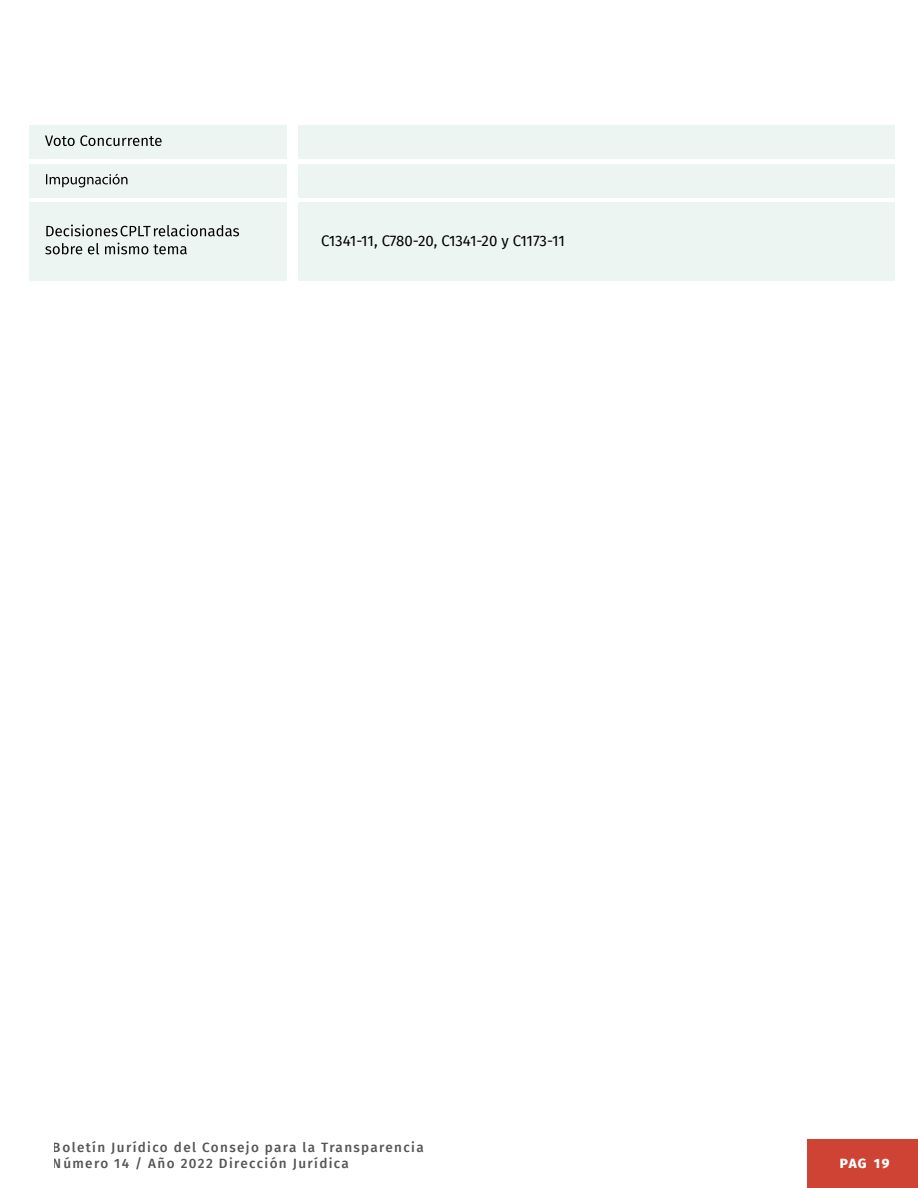
<style>
.page{position:relative;width:918px;height:1188px;background:#fff}
.page>*{position:absolute;margin:0;border:0;box-sizing:border-box;transform-origin:0 0}
.t1{font:15px "Fira Sans";letter-spacing:-.01em;color:#000}
.t2{font:500 13.5px/16.2px "Fira Sans";letter-spacing:.1em;color:#000}
.t3{font:800 13.5px "Fira Sans";color:#fff}
</style>
<div class="page">
<div style="left:807px;top:1140px;width:111px;height:48px;background:#ce4333"></div>
<div style="left:298px;top:203px;width:596px;height:78px;background:#edf5f3"></div>
<div style="left:298px;top:126px;width:596px;height:33px;background:#edf5f3"></div>
<div style="left:298px;top:164px;width:596px;height:33px;background:#edf5f3"></div>
<div style="left:29px;top:126px;width:258px;height:33px;background:#edf5f3"></div>
<svg style="left:45px;top:135px;width:117px;height:11px"></svg>
<div style="left:29px;top:164px;width:258px;height:33px;background:#edf5f3"></div>
<svg style="left:46px;top:174px;width:81px;height:13px"></svg>
<div style="left:29px;top:203px;width:258px;height:78px;background:#edf5f3"></div>
<svg style="left:45px;top:243px;width:142px;height:11px"></svg>
<svg style="left:46px;top:225px;width:193px;height:11px"></svg>
<p class="t1" style="left:321px;top:229px;width:245px">C1341-11, C780-20, C1341-20 y C1173-11</p>
<p class="t2" style="left:53px;top:1139px;width:372px">Boletín Jurídico del Consejo para la Transparencia<br>Número 14 / Año 2022 Dirección Jurídica</p>
<p class="t3" style="left:840px;top:1151px;width:51px">PAG 19</p>
</div>
